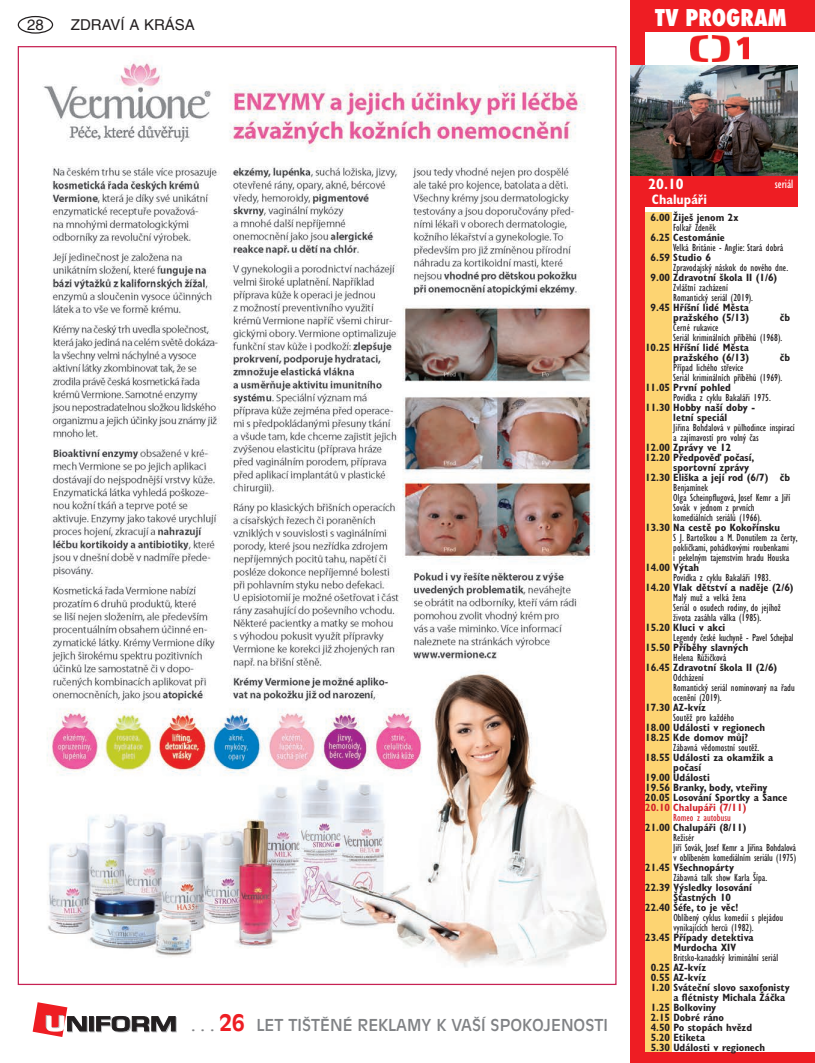
<style>
.page{position:relative;width:815px;height:1063px;background:#fff}
.page>*{position:absolute;margin:0;border:0;box-sizing:border-box;transform-origin:0 0}
.t1{font:800 condensed 22.5px "Futura";color:#fff}
.t2{font:16.25px "Antique Olive CE";color:#808285}
.t3{font:15px "Helvetica CE";color:#231f20}
.t4{font:700 condensed 15px "Gill Sans CE";color:#fff}
.t5{font:700 condensed 13.75px "Gill Sans CE";color:#fff}
.t6{font:condensed 12.5px "Gill Sans CE";color:#fff}
.t7{font:condensed 10.62px/10px "Gill Sans CE";color:#231f20}
.t8{font:700 condensed 10.62px/10px "Gill Sans CE";color:#231f20;text-align:right}
.t9{font:700 condensed 10.62px "Gill Sans CE";color:#d1232a}
.t10{font:condensed 10.62px "Gill Sans CE";color:#d1232a}
.s1{font-weight:700;font-size:22.5px;color:#ee1d23}
</style>
<div class="page">
<div style="left:18px;top:16px;width:35px;height:18px;border:1px solid #231f20;border-radius:50%"></div>
<svg style="left:90px;top:1017px;width:5px;height:15px"></svg>
<svg style="left:89px;top:1016px;width:5px;height:15px"></svg>
<svg style="left:96px;top:1016px;width:81px;height:16px"></svg>
<svg style="left:33px;top:1002px;width:55px;height:35px"></svg>
<div style="left:631px;top:0;width:184px;height:32px;background:#ee1d23"></div>
<div style="left:631px;top:175px;width:166px;height:32px;background:#ee1d23"></div>
<img style="left:690px;top:35px;width:58px;height:27px">
<div style="left:631px;top:0;width:14px;height:1063px;background:#ee1d23"></div>
<div style="left:631px;top:1052px;width:184px;height:11px;background:#ee1d23"></div>
<div style="left:645px;top:213px;width:26px;height:839px;background:#fdd472"></div>
<img style="left:631px;top:66px;width:166px;height:109px">
<img style="left:43px;top:62px;width:564px;height:905px">
<h3 class="t3" style="left:27px;top:16px;width:18px">28</h3>
<h3 class="t3" style="left:71px;top:16px;width:125px">ZDRAVÍ A KRÁSA</h3>
<h1 class="t1" style="left:655px;top:2px;width:133px">TV PROGRAM</h1>
<h2 class="t2" style="left:191px;top:1016px;width:418px">. . . <span class="s1">26</span> LET TIŠTĚNÉ REKLAMY K VAŠÍ SPOKOJENOSTI</h2>
<h3 class="t4" style="left:648px;top:175px;width:37px">20.10</h3>
<p class="t5" style="left:652px;top:191px;width:56px">Chalupáři</p>
<p class="t6" style="left:775px;top:176px;width:20px">seriál</p>
<p class="t8" style="left:651px;top:212px;width:89px">6.00 Žiješ jenom 2x</p>
<p class="t7" style="left:673px;top:222px;width:44px">Folkař Zdeněk</p>
<p class="t8" style="left:651px;top:232px;width:76px">6.25 Cestománie</p>
<p class="t7" style="left:673px;top:242px;width:112px">Velká Británie - Anglie: Stará dobrá</p>
<p class="t8" style="left:651px;top:252px;width:62px">6.59 Studio 6</p>
<p class="t7" style="left:673px;top:262px;width:117px">Zpravodajský náskok do nového dne.</p>
<p class="t8" style="left:651px;top:272px;width:128px">9.00 Zdravotní škola II (1/6)</p>
<p class="t7" style="left:673px;top:282px;width:81px">Zvláštní zacházení<br>Romantický seriál (2019).</p>
<p class="t8" style="left:651px;top:302px;width:100px">9.45 Hříšní lidé Města pražského (5/13)</p>
<p class="t8" style="left:780px;top:312px;width:12px">čb</p>
<p class="t7" style="left:673px;top:322px;width:111px">Černé rukavice<br>Seriál kriminálních příběhů (1968).</p>
<p class="t8" style="left:645px;top:342px;width:106px">10.25 Hříšní lidé Města pražského (6/13)</p>
<p class="t8" style="left:780px;top:352px;width:12px">čb</p>
<p class="t7" style="left:673px;top:362px;width:111px">Případ lichého střevíce<br>Seriál kriminálních příběhů (1969).</p>
<p class="t8" style="left:645px;top:382px;width:87px">11.05 První pohled</p>
<p class="t7" style="left:673px;top:392px;width:99px">Povídka z cyklu Bakaláři 1975.</p>
<p class="t8" style="left:645px;top:402px;width:111px;text-align:center">11.30 Hobby naší doby - letní speciál</p>
<p class="t7" style="left:673px;top:422px;width:123px">Jiřina Bohdalová v půlhodince inspirací a zajímavostí pro volný čas</p>
<p class="t8" style="left:645px;top:442px;width:88px">12.00 Zprávy ve 12</p>
<p class="t8" style="left:645px;top:452px;width:111px">12.20 Předpověď počasí,</p>
<p class="t8" style="left:673px;top:462px;width:77px">sportovní zprávy</p>
<p class="t8" style="left:645px;top:472px;width:147px">12.30 Eliška a její rod (6/7) čb</p>
<p class="t7" style="left:673px;top:482px;width:119px">Benjamínek<br>Olga Scheinpflugová, Josef Kemr a Jiří<br>Sovák v jednom z prvních komediálních seriálů (1966).</p>
<p class="t8" style="left:645px;top:522px;width:136px">13.30 Na cestě po Kokořínsku</p>
<p class="t7" style="left:673px;top:532px;width:126px">S J. Bartoškou a M. Donutilem za čerty, pokličkami, pohádkovými roubenkami<br>i pekelným tajemstvím hradu Houska</p>
<p class="t8" style="left:645px;top:562px;width:55px">14.00 Výtah</p>
<p class="t7" style="left:673px;top:572px;width:99px">Povídka z cyklu Bakaláři 1983.</p>
<p class="t8" style="left:645px;top:582px;width:150px">14.20 Vlak dětství a naděje (2/6)</p>
<p class="t7" style="left:673px;top:592px;width:109px">Malý muž a velká žena<br>Seriál o osudech rodiny, do jejíhož života zasáhla válka (1985).</p>
<p class="t8" style="left:645px;top:622px;width:82px">15.20 Kluci v akci</p>
<p class="t7" style="left:673px;top:632px;width:122px">Legendy české kuchyně - Pavel Schejbal</p>
<p class="t8" style="left:645px;top:642px;width:105px">15.50 Příběhy slavných</p>
<p class="t7" style="left:673px;top:652px;width:55px">Helena Růžičková</p>
<p class="t8" style="left:645px;top:662px;width:134px">16.45 Zdravotní škola II (2/6)</p>
<p class="t7" style="left:673px;top:672px;width:123px">Odcházení<br>Romantický seriál nominovaný na řadu ocenění (2019).</p>
<p class="t8" style="left:645px;top:702px;width:62px">17.30 AZ-kvíz</p>
<p class="t7" style="left:673px;top:712px;width:62px">Soutěž pro každého</p>
<p class="t8" style="left:645px;top:722px;width:121px;text-align:left">18.00 Události v regionech<br>18.25 Kde domov můj?</p>
<p class="t7" style="left:673px;top:742px;width:87px">Zábavná vědomostní soutěž.</p>
<p class="t8" style="left:645px;top:752px;width:130px">18.55 Události za okamžik a</p>
<p class="t8" style="left:673px;top:762px;width:29px">počasí</p>
<p class="t8" style="left:645px;top:772px;width:66px">19.00 Události</p>
<p class="t8" style="left:645px;top:782px;width:124px">19.56 Branky, body, vteřiny</p>
<p class="t8" style="left:645px;top:792px;width:144px">20.05 Losování Sportky a Šance</p>
<p class="t9" style="left:645px;top:801px;width:103px">20.10 Chalupáři (7/11)</p>
<p class="t10" style="left:673px;top:811px;width:59px">Romeo z autobusu</p>
<p class="t8" style="left:645px;top:822px;width:103px">21.00 Chalupáři (8/11)</p>
<p class="t7" style="left:673px;top:832px;width:124px">Režisér<br>Jiří Sovák, Josef Kemr a Jiřina Bohdalová v oblíbeném komediálním seriálu (1975)</p>
<p class="t8" style="left:645px;top:862px;width:91px">21.45 Všechnopárty</p>
<p class="t7" style="left:673px;top:872px;width:95px">Zábavná talk show Karla Šípa.</p>
<p class="t8" style="left:645px;top:882px;width:108px">22.39 Výsledky losování</p>
<p class="t8" style="left:673px;top:892px;width:59px">Šťastných 10</p>
<p class="t8" style="left:645px;top:902px;width:95px">22.40 Šéfe, to je věc!</p>
<p class="t7" style="left:673px;top:912px;width:112px">Oblíbený cyklus komedií s plejádou vynikajících herců (1982).</p>
<p class="t8" style="left:673px;top:932px;width:82px;text-align:left;text-indent:-28px">23.45 Případy detektiva<br>Murdocha XIV</p>
<p class="t7" style="left:673px;top:952px;width:106px">Britsko-kanadský kriminální seriál</p>
<p class="t8" style="left:651px;top:962px;width:57px">0.25 AZ-kvíz</p>
<p class="t8" style="left:651px;top:972px;width:57px">0.55 AZ-kvíz</p>
<p class="t8" style="left:651px;top:982px;width:141px">1.20 Sváteční slovo saxofonisty</p>
<p class="t8" style="left:673px;top:992px;width:113px">a flétnisty Michala Žáčka</p>
<p class="t8" style="left:651px;top:1002px;width:67px">1.25 Bolkoviny</p>
<p class="t8" style="left:651px;top:1012px;width:75px">2.15 Dobré ráno</p>
<p class="t8" style="left:651px;top:1022px;width:103px">4.50 Po stopách hvězd</p>
<p class="t8" style="left:651px;top:1032px;width:56px">5.20 Etiketa</p>
<p class="t8" style="left:651px;top:1042px;width:116px">5.30 Události v regionech</p>
</div>
